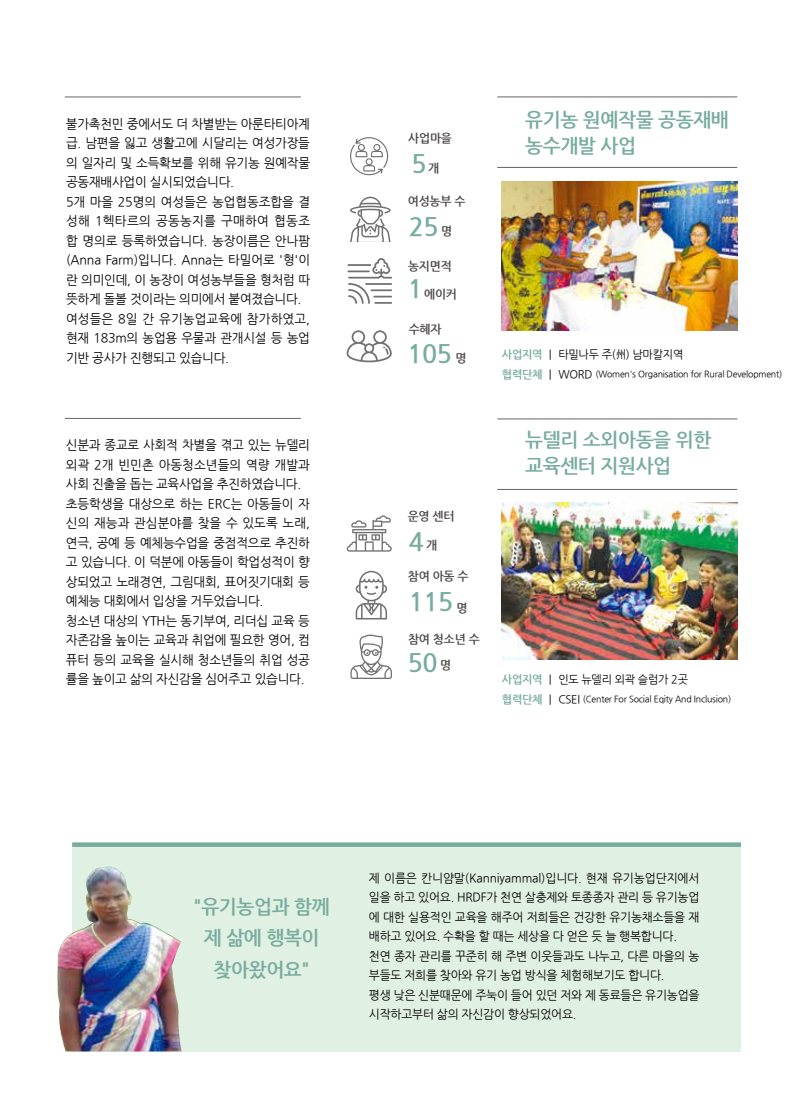
<style>
.page{position:relative;width:808px;height:1106px;background:#fff}
.page>*{position:absolute;margin:0;border:0;box-sizing:border-box;transform-origin:0 0}
.t1{font:700 25.5px "Nanum Gothic";letter-spacing:-.02em;color:#77ac9e}
.t2{font:700 19.5px/25.5px "Nanum Gothic";letter-spacing:-.02em;color:#77ac9e}
.t3{font:12.75px/19.5px "Nanum Gothic";letter-spacing:-.02em;color:#000}
.t4{font:12px/19.5px "Nanum Gothic";letter-spacing:-.02em;color:#000}
.t5{font:700 12px "Nanum Gothic";letter-spacing:-.015em;color:#4d4949}
.t6{font:11.25px "Nanum Gothic";letter-spacing:-.02em;color:#000}
.t7{font:9px "Nanum Gothic";letter-spacing:-.02em;color:#000}
.s1{font-weight:700;color:#77ac9e}
.s2{font-weight:700;font-size:11.25px;color:#77ac9e}
.s3{font-size:11.25px}
</style>
<div class="page">
<svg style="left:350px;top:197px;width:41px;height:45px"></svg>
<svg style="left:356px;top:571px;width:31px;height:48px"></svg>
<hr style="left:65px;top:418px;width:236px;height:1px;background:#666565">
<hr style="left:65px;top:97px;width:236px;height:1px;background:#666565">
<hr style="left:497px;top:167px;width:240px;height:1px;background:#666565">
<hr style="left:497px;top:489px;width:240px;height:1px;background:#666565">
<hr style="left:497px;top:96px;width:240px;height:1px;background:#666565">
<hr style="left:497px;top:418px;width:240px;height:1px;background:#666565">
<svg style="left:350px;top:634px;width:42px;height:45px"></svg>
<svg style="left:347px;top:258px;width:45px;height:46px"></svg>
<svg style="left:350px;top:137px;width:38px;height:38px"></svg>
<svg style="left:347px;top:515px;width:45px;height:36px"></svg>
<svg style="left:347px;top:330px;width:45px;height:32px"></svg>
<img style="left:502px;top:503px;width:235px;height:156px">
<img style="left:502px;top:181px;width:235px;height:150px">
<div style="left:72px;top:843px;width:669px;height:208px;background:#e0f0e2"></div>
<div style="left:72px;top:842px;width:669px;height:5px;background:#77ac9e"></div>
<img style="left:57px;top:866px;width:124px;height:185px">
<p class="t3" style="left:66px;top:114px;width:246px">불가촉천민 중에서도 더 차별받는 아룬타티아계 급. 남편을 잃고 생활고에 시달리는 여성가장들 의 일자리 및 소득확보를 위해 유기농 원예작물 공동재배사업이 실시되었습니다.<br>5개 마을 25명의 여성들은 농업협동조합을 결 성해 1헥타르의 공동농지를 구매하여 협동조 합 명의로 등록하였습니다. 농장이름은 안나팜 (Anna Farm)입니다. Anna는 타밀어로 '형'이 란 의미인데, 이 농장이 여성농부들을 형처럼 따 뜻하게 돌볼 것이라는 의미에서 붙여졌습니다. 여성들은 8일 간 유기농업교육에 참가하였고, 현재 183m의 농업용 우물과 관개시설 등 농업 기반 공사가 진행되고 있습니다.</p>
<h2 class="t2" style="left:525px;top:108px;width:205px">유기농 원예작물 공동재배 농수개발 사업</h2>
<p class="t5" style="left:408px;top:133px;width:45px">사업마을</p>
<h1 class="t1" style="left:411px;top:152px;width:17px">5</h1>
<p class="t5" style="left:428px;top:162px;width:13px">개</p>
<p class="t5" style="left:408px;top:195px;width:59px">여성농부 수</p>
<h1 class="t1" style="left:409px;top:214px;width:31px">25</h1>
<p class="t5" style="left:441px;top:225px;width:13px">명</p>
<p class="t5" style="left:408px;top:260px;width:45px">농지면적</p>
<h1 class="t1" style="left:408px;top:277px;width:17px">1</h1>
<p class="t5" style="left:424px;top:288px;width:34px">에이커</p>
<p class="t5" style="left:409px;top:323px;width:34px">수혜자</p>
<h1 class="t1" style="left:408px;top:342px;width:46px">105</h1>
<p class="t6" style="left:502px;top:349px;width:183px"><span class="s1">사업지역</span> ｜ 타밀나두 주(州) 남마칼지역</p>
<p class="t7" style="left:502px;top:370px;width:282px"><span class="s2">협력단체</span> <span class="s3">｜ WORD</span> (Women's Organisation for Rural Development)</p>
<p class="t5" style="left:455px;top:352px;width:13px">명</p>
<p class="t3" style="left:66px;top:435px;width:246px">신분과 종교로 사회적 차별을 겪고 있는 뉴델리 외곽 2개 빈민촌 아동청소년들의 역량 개발과 사회 진출을 돕는 교육사업을 추진하였습니다. 초등학생을 대상으로 하는 ERC는 아동들이 자 신의 재능과 관심분야를 찾을 수 있도록 노래, 연극, 공예 등 예체능수업을 중점적으로 추진하 고 있습니다. 이 덕분에 아동들이 학업성적이 향 상되었고 노래경연, 그림대회, 표어짓기대회 등 예체능 대회에서 입상을 거두었습니다.<br>청소년 대상의 YTH는 동기부여, 리더십 교육 등 자존감을 높이는 교육과 취업에 필요한 영어, 컴 퓨터 등의 교육을 실시해 청소년들의 취업 성공 률을 높이고 삶의 자신감을 심어주고 있습니다.</p>
<p class="t5" style="left:408px;top:510px;width:48px">운영 센터</p>
<h1 class="t1" style="left:409px;top:529px;width:17px">4</h1>
<p class="t5" style="left:426px;top:539px;width:13px">개</p>
<p class="t5" style="left:408px;top:570px;width:62px">참여 아동 수</p>
<h1 class="t1" style="left:409px;top:589px;width:46px">115</h1>
<p class="t5" style="left:408px;top:633px;width:73px">참여 청소년 수</p>
<p class="t5" style="left:456px;top:602px;width:13px">명</p>
<h1 class="t1" style="left:408px;top:650px;width:31px">50</h1>
<p class="t5" style="left:440px;top:659px;width:13px">명</p>
<h2 class="t2" style="left:525px;top:427px;width:188px">뉴델리 소외아동을 위한 교육센터 지원사업</h2>
<p class="t6" style="left:502px;top:674px;width:188px"><span class="s1">사업지역</span> ｜ 인도 뉴델리 외곽 슬럼가 2곳</p>
<p class="t7" style="left:502px;top:695px;width:231px"><span class="s2">협력단체</span> <span class="s3">｜ CSEI</span> (Center For Social Eqity And Inclusion)</p>
<h2 class="t2" style="left:194px;top:891px;width:138px;line-height:31.5px;text-align:center">"유기농업과 함께 제 삶에 행복이 찾아왔어요"</h2>
<p class="t4" style="left:369px;top:868px;width:332px">제 이름은 칸니얌말(Kanniyammal)입니다. 현재 유기농업단지에서 일을 하고 있어요. HRDF가 천연 살충제와 토종종자 관리 등 유기농업 에 대한 실용적인 교육을 해주어 저희들은 건강한 유기농채소들을 재 배하고 있어요. 수확을 할 때는 세상을 다 얻은 듯 늘 행복합니다. 천연 종자 관리를 꾸준히 해 주변 이웃들과도 나누고, 다른 마을의 농 부들도 저희를 찾아와 유기 농업 방식을 체험해보기도 합니다.<br>평생 낮은 신분때문에 주눅이 들어 있던 저와 제 동료들은 유기농업을 시작하고부터 삶의 자신감이 향상되었어요.</p>
</div>
